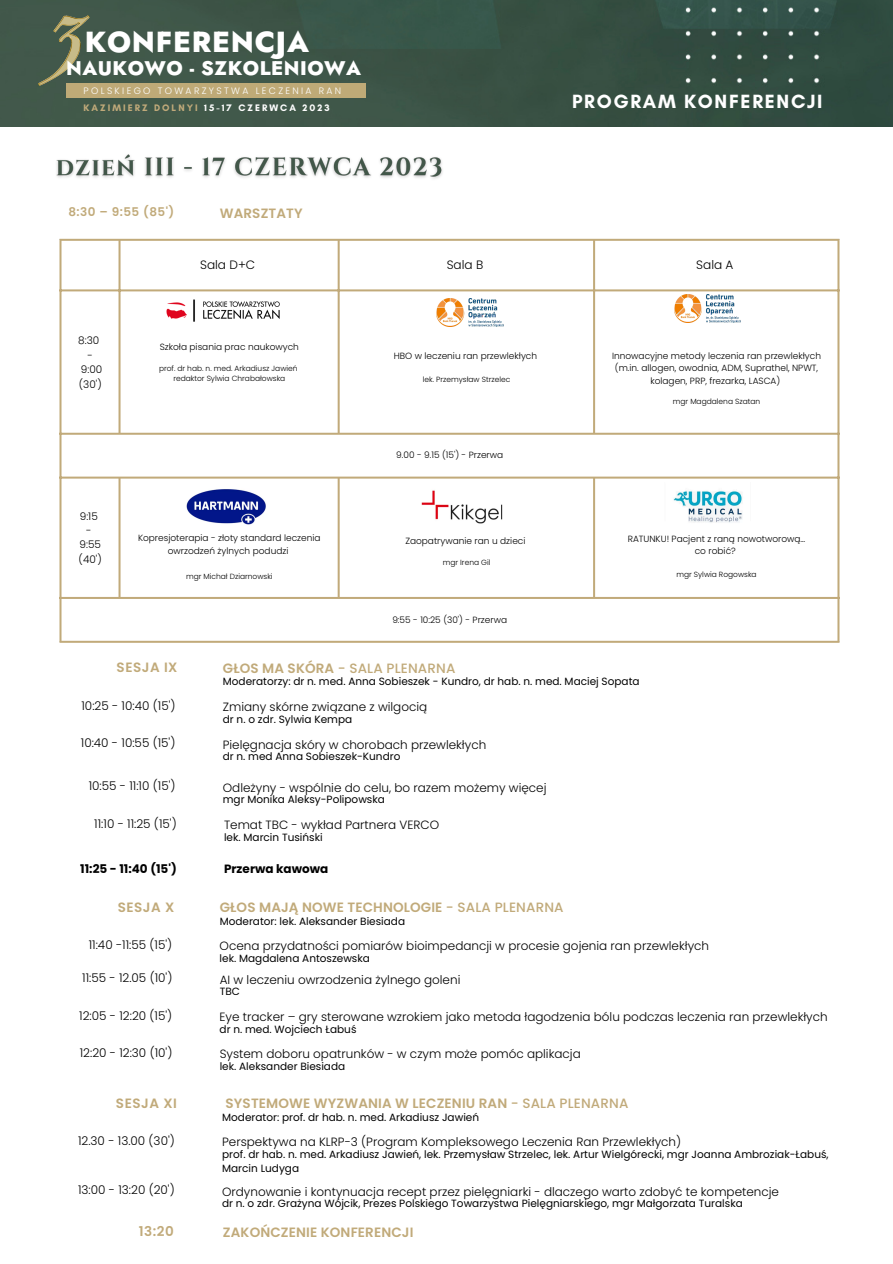
<style>
.page{position:relative;width:893px;height:1264px;background:#fff}
.page>*{position:absolute;margin:0;border:0;box-sizing:border-box;transform-origin:0 0}
.t1{font:800 28.95px "Jost";letter-spacing:.025em;color:#fff}
.t2{font:800 19.8px "Jost";letter-spacing:.025em;color:#fff}
.t3{font:700 19.5px "Glacial Indifference";letter-spacing:.085em;color:#fff}
.t4{font:600 13.5px "Poppins";letter-spacing:.01em;color:#c1aa7a}
.t5{font:500 13.5px "Poppins";letter-spacing:.01em;color:#c1aa7a}
.t6{font:300 12.15px "Poppins";color:#000}
.t7{font:300 12px "Poppins";color:#000}
.t8{font:700 12px "Poppins";color:#000}
.t9{font:600 12px "Poppins";color:#c1aa7a}
.t10{font:10.5px/14px "Poppins";color:#000}
.t11{font:300 10.5px/14.4px "Poppins";color:#000}
.t12{font:700 9.6px "Glacial Indifference";letter-spacing:.21em;color:#fff}
.t13{font:300 9.3px "Poppins";letter-spacing:.25em;color:#fff}
.t14{font:300 9px/12.5px "Poppins";color:#000;text-align:center}
.t15{font:300 7.5px "Poppins";color:#000}
.s1{color:#c1aa7a}
.s2{font-weight:600}
.s3{font-weight:500}
</style>
<div class="page">
<hr style="left:59px;top:241px;width:2px;height:399px;background:#c1aa7a">
<hr style="left:118px;top:241px;width:2px;height:192px;background:#c1aa7a">
<hr style="left:118px;top:478px;width:2px;height:119px;background:#c1aa7a">
<hr style="left:337px;top:241px;width:2px;height:192px;background:#c1aa7a">
<hr style="left:337px;top:478px;width:2px;height:119px;background:#c1aa7a">
<hr style="left:593px;top:241px;width:2px;height:192px;background:#c1aa7a">
<hr style="left:593px;top:478px;width:2px;height:119px;background:#c1aa7a">
<hr style="left:837px;top:241px;width:2px;height:399px;background:#c1aa7a">
<hr style="left:59px;top:239px;width:780px;height:2px;background:#c1aa7a">
<hr style="left:59px;top:289px;width:780px;height:2px;background:#c1aa7a">
<hr style="left:59px;top:433px;width:780px;height:2px;background:#c1aa7a">
<hr style="left:59px;top:476px;width:780px;height:2px;background:#c1aa7a">
<hr style="left:59px;top:597px;width:780px;height:2px;background:#c1aa7a">
<hr style="left:59px;top:640px;width:780px;height:2px;background:#c1aa7a">
<img style="left:186px;top:489px;width:80px;height:36px">
<img style="left:421px;top:490px;width:82px;height:34px">
<img style="left:56px;top:154px;width:387px;height:25px">
<img style="left:0;top:0;width:892px;height:126px">
<img style="left:39px;top:16px;width:51px;height:70px">
<div style="left:66px;top:83px;width:299px;height:14px;background:#bfaa77"></div>
<img style="left:673px;top:490px;width:70px;height:33px">
<img style="left:167px;top:299px;width:112px;height:22px">
<img style="left:437px;top:299px;width:66px;height:28px">
<img style="left:674px;top:295px;width:66px;height:28px">
<p class="t1" style="left:85px;top:21px;width:225px">KONFERENCJA</p>
<p class="t2" style="left:66px;top:54px;width:296px">NAUKOWO - SZKOLENIOWA</p>
<p class="t13" style="left:84px;top:84px;width:259px">POLSKIEGO TOWARZYSTWA LECZENIA RAN</p>
<p class="t12" style="left:84px;top:102px;width:247px"><span class="s1">KAZIMIERZ DOLNYI</span> 15-17 CZERWCA 2023</p>
<p class="t9" style="left:68px;top:203px;width:107px">8:30 – 9:55 (85')</p>
<p class="t4" style="left:220px;top:204px;width:84px">WARSZTATY</p>
<p class="t3" style="left:572px;top:90px;width:252px">PROGRAM KONFERENCJI</p>
<p class="t11" style="left:78px;top:333px;width:23px">8:30</p>
<p class="t11" style="left:87px;top:348px;width:7px">-</p>
<p class="t11" style="left:79px;top:362px;width:25px">9:00 (30')</p>
<p class="t6" style="left:200px;top:257px;width:57px">Sala D+C</p>
<p class="t6" style="left:446px;top:257px;width:38px">Sala B</p>
<p class="t6" style="left:696px;top:257px;width:39px">Sala A</p>
<p class="t14" style="left:160px;top:340px;width:141px">Szkoła pisania prac naukowych</p>
<p class="t15" style="left:159px;top:363px;width:140px">prof. dr hab. n. med. Arkadiusz Jawień</p>
<p class="t15" style="left:173px;top:373px;width:113px">redaktor Sylwia Chrabałowska</p>
<p class="t14" style="left:393px;top:349px;width:145px">HBO w leczeniu ran przewlekłych</p>
<p class="t15" style="left:423px;top:374px;width:89px">lek. Przemysław Strzelec</p>
<p class="t14" style="left:396px;top:449px;width:108px">9.00 - 9.15 (15') - Przerwa</p>
<p class="t14" style="left:612px;top:349px;width:210px">Innowacyjne metody leczenia ran przewlekłych (m.in. allogen, owodnia, ADM, Suprathel, NPWT, kolagen, PRP, frezarka, LASCA)</p>
<p class="t15" style="left:672px;top:396px;width:89px">mgr Magdalena Szatan</p>
<p class="t11" style="left:80px;top:509px;width:20px">9:15</p>
<p class="t11" style="left:86px;top:523px;width:7px">-</p>
<p class="t11" style="left:79px;top:537px;width:25px">9:55 (40')</p>
<p class="t14" style="left:138px;top:532px;width:184px">Kopresjoterapia - złoty standard leczenia owrzodzeń żylnych podudzi</p>
<p class="t15" style="left:186px;top:571px;width:88px">mgr Michał Dziarnowski</p>
<p class="t14" style="left:405px;top:534px;width:122px">Zaopatrywanie ran u dzieci</p>
<p class="t15" style="left:442px;top:556px;width:49px">mgr Irena Gil</p>
<p class="t14" style="left:392px;top:613px;width:116px">9:55 - 10:25 (30') - Przerwa</p>
<p class="t14" style="left:627px;top:532px;width:179px">RATUNKU! Pacjent z raną nowotworową…</p>
<p class="t14" style="left:694px;top:544px;width:43px">co robić?</p>
<p class="t15" style="left:676px;top:569px;width:82px">mgr Sylwia Rogowska</p>
<p class="t4" style="left:117px;top:658px;width:62px">SESJA IX</p>
<p class="t5" style="left:223px;top:658px;width:234px"><span class="s2">GŁOS MA SKÓRA</span> - SALA PLENARNA</p>
<p class="t10" style="left:223px;top:674px;width:418px">Moderatorzy: dr n. med. Anna Sobieszek - Kundro, dr hab. n. med. Maciej Sopata</p>
<p class="t7" style="left:81px;top:697px;width:96px">10:25 - 10:40 (15')</p>
<p class="t7" style="left:223px;top:698px;width:206px">Zmiany skórne związane z wilgocią</p>
<p class="t10" style="left:223px;top:712px;width:131px">dr n. o zdr. Sylwia Kempa</p>
<p class="t7" style="left:81px;top:734px;width:96px">10:40 - 10:55 (15')</p>
<p class="t7" style="left:223px;top:736px;width:265px">Pielęgnacja skóry w chorobach przewlekłych</p>
<p class="t10" style="left:223px;top:749px;width:179px">dr n. med Anna Sobieszek-Kundro</p>
<p class="t7" style="left:89px;top:777px;width:88px">10:55 - 11:10 (15')</p>
<p class="t7" style="left:223px;top:779px;width:325px">Odleżyny - wspólnie do celu, bo razem możemy więcej</p>
<p class="t10" style="left:223px;top:792px;width:164px">mgr Monika Aleksy-Polipowska</p>
<p class="t7" style="left:94px;top:815px;width:84px">11:10 - 11:25 (15')</p>
<p class="t7" style="left:224px;top:816px;width:217px">Temat TBC - wykład Partnera VERCO</p>
<p class="t8" style="left:80px;top:860px;width:98px">11:25 - 11:40 (15')</p>
<p class="t8" style="left:224px;top:860px;width:106px">Przerwa kawowa</p>
<p class="t4" style="left:118px;top:897px;width:58px">SESJA X</p>
<p class="t4" style="left:220px;top:898px;width:345px">GŁOS MAJĄ NOWE TECHNOLOGIE <span class="s3">- SALA PLENARNA</span></p>
<p class="t10" style="left:220px;top:914px;width:187px">Moderator: lek. Aleksander Biesiada</p>
<p class="t10" style="left:224px;top:830px;width:100px">lek. Marcin Tusiński</p>
<p class="t7" style="left:89px;top:936px;width:85px">11:40 -11:55 (15')</p>
<p class="t7" style="left:219px;top:937px;width:491px">Ocena przydatności pomiarów bioimpedancji w procesie gojenia ran przewlekłych</p>
<p class="t10" style="left:219px;top:951px;width:152px">lek. Magdalena Antoszewska</p>
<p class="t7" style="left:82px;top:969px;width:92px">11:55 - 12.05 (10')</p>
<p class="t7" style="left:220px;top:971px;width:242px">AI w leczeniu owrzodzenia żylnego goleni</p>
<p class="t10" style="left:220px;top:984px;width:22px">TBC</p>
<p class="t7" style="left:79px;top:1007px;width:94px">12:05 - 12:20 (15')</p>
<p class="t7" style="left:219px;top:1008px;width:609px">Eye tracker – gry sterowane wzrokiem jako metoda łagodzenia bólu podczas leczenia ran przewlekłych</p>
<p class="t10" style="left:219px;top:1022px;width:138px">dr n. med. Wojciech Łabuś</p>
<p class="t7" style="left:80px;top:1044px;width:94px">12:20 - 12:30 (10')</p>
<p class="t7" style="left:220px;top:1045px;width:362px">System doboru opatrunków - w czym może pomóc aplikacja</p>
<p class="t10" style="left:220px;top:1059px;width:127px">lek. Aleksander Biesiada</p>
<p class="t4" style="left:116px;top:1093px;width:62px">SESJA XI</p>
<p class="t4" style="left:225px;top:1094px;width:404px">SYSTEMOWE WYZWANIA W LECZENIU RAN <span class="s3">- SALA PLENARNA</span></p>
<p class="t10" style="left:222px;top:1110px;width:258px">Moderator: prof. dr hab. n. med. Arkadiusz Jawień</p>
<p class="t7" style="left:78px;top:1132px;width:98px">12.30 - 13.00 (30')</p>
<p class="t7" style="left:222px;top:1133px;width:460px">Perspektywa na KLRP-3 (Program Kompleksowego Leczenia Ran Przewlekłych)</p>
<p class="t10" style="left:222px;top:1147px;width:608px">prof. dr hab. n. med. Arkadiusz Jawień, lek. Przemysław Strzelec, lek. Artur Wielgórecki, mgr Joanna Ambroziak-Łabuś,<br>Marcin Ludyga</p>
<p class="t7" style="left:78px;top:1181px;width:98px">13:00 - 13:20 (20')</p>
<p class="t7" style="left:222px;top:1182px;width:558px">Ordynowanie i kontynuacja recept przez pielęgniarki - dlaczego warto zdobyć te kompetencje</p>
<p class="t10" style="left:222px;top:1196px;width:522px">dr n. o zdr. Grażyna Wójcik, Prezes Polskiego Towarzystwa Pielęgniarskiego, mgr Małgorzata Turalska</p>
<p class="t4" style="left:139px;top:1222px;width:37px">13:20</p>
<p class="t4" style="left:223px;top:1222px;width:192px">ZAKOŃCZENIE KONFERENCJI</p>
</div>
